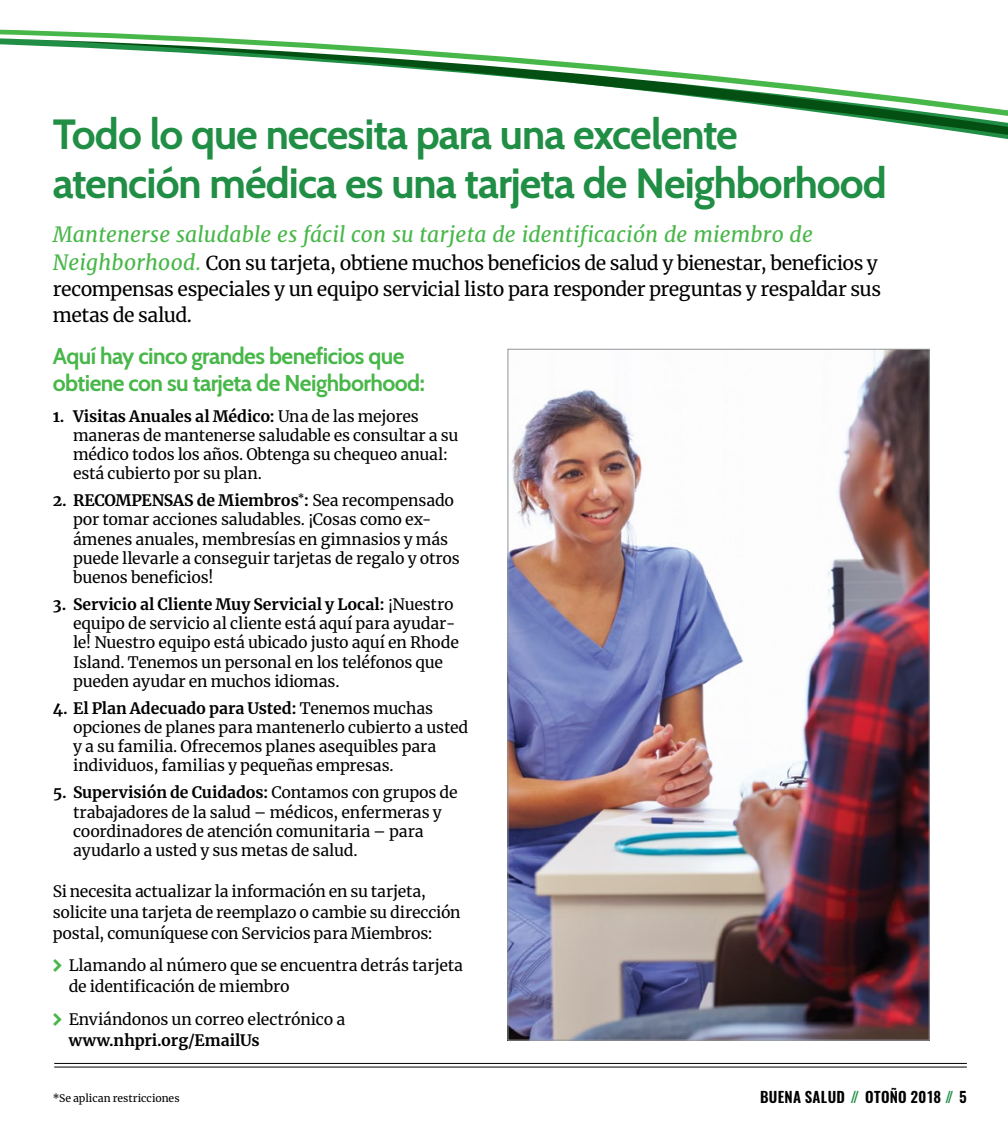
<style>
.page{position:relative;width:1008px;height:1134px;background:#fff}
.page>*{position:absolute;margin:0;border:0;box-sizing:border-box;transform-origin:0 0}
.t1{font:700 42px/49px "Cabin";letter-spacing:-.025em;color:#208e44}
.body{font:700 22.75px/26.2px "Cabin";letter-spacing:-.025em;color:#48b749}
.body-2{font:italic 21px "Merriweather";letter-spacing:.01em;color:#48b749}
.body-3{font:19.25px/26.2px "Merriweather";letter-spacing:-.025em;color:#000}
.body-4{font:15.75px/19.2px "Merriweather";letter-spacing:-.01em;color:#000}
.t2{font:600 14.88px "Oswald";letter-spacing:.02em;color:#000}
.body-5{font:10.5px "Merriweather";color:#000}
.s1{font-style:italic;font-size:21px;color:#48b749}
.s2{font-weight:700}
.s3{color:#208e44}
</style>
<div class="page">
<hr style="left:54px;top:1063px;width:913px;height:1px;background:#000">
<hr style="left:54px;top:1067px;width:913px;height:1px;background:#000">
<img style="left:510px;top:351px;width:417px;height:687px">
<svg style="left:0;top:29px;width:1008px;height:110px"></svg>
<p class="t1" style="left:53px;top:107px;width:835px">Todo lo que necesita para una excelente atención médica es una tarjeta de Neighborhood</p>
<p class="body-2" style="left:53px;top:220px;width:762px">Mantenerse saludable es fácil con su tarjeta de identificación de miembro de</p>
<p class="body-3" style="left:53px;top:249px;width:830px"><span class="s1">Neighborhood.</span> Con su tarjeta, obtiene muchos beneficios de salud y bienestar, beneficios y recompensas especiales y un equipo servicial listo para responder preguntas y respaldar sus metas de salud.</p>
<p class="body" style="left:53px;top:342px;width:373px">Aquí hay cinco grandes beneficios que obtiene con su tarjeta de Neighborhood:</p>
<p class="body-4" style="left:73px;top:406px;width:387px;text-indent:-20px"><span class="s2">1. Visitas Anuales al Médico:</span> Una de las mejores maneras de mantenerse saludable es consultar a su médico todos los años. Obtenga su chequeo anual: está cubierto por su plan.</p>
<p class="body-4" style="left:73px;top:490px;width:388px;text-indent:-20px"><span class="s2">2. RECOMPENSAS de Miembros</span><sup>*</sup><span class="s2">:</span> Sea recompensado por tomar acciones saludables. ¡Cosas como ex&shy;ámenes anuales, membresías en gimnasios y más puede llevarle a conseguir tarjetas de regalo y otros buenos beneficios!</p>
<p class="body-4" style="left:73px;top:594px;width:387px;text-indent:-20px"><span class="s2">3. Servicio al Cliente Muy Servicial y Local:</span> ¡Nuestro equipo de servicio al cliente está aquí para ayudar&shy;le! Nuestro equipo está ubicado justo aquí en Rhode Island. Tenemos un personal en los teléfonos que pueden ayudar en muchos idiomas.</p>
<p class="body-4" style="left:73px;top:698px;width:397px;text-indent:-20px"><span class="s2">4. El Plan Adecuado para Usted:</span> Tenemos muchas opciones de planes para mantenerlo cubierto a usted y a su familia. Ofrecemos planes asequibles para individuos, familias y pequeñas empresas.</p>
<p class="body-4" style="left:73px;top:782px;width:386px;text-indent:-20px"><span class="s2">5. Supervisión de Cuidados:</span> Contamos con grupos de trabajadores de la salud – médicos, enfermeras y coordinadores de atención comunitaria – para ayudarlo a usted y sus metas de salud.</p>
<p class="body-4" style="left:53px;top:880px;width:409px;line-height:21px">Si necesita actualizar la información en su tarjeta, solicite una tarjeta de reemplazo o cambie su dirección postal, comuníquese con Servicios para Miembros:</p>
<p class="body-4" style="left:69px;top:955px;width:396px;line-height:21px">Llamando al número que se encuentra detrás tarjeta de identificación de miembro</p>
<p class="body-4" style="left:69px;top:1008px;width:278px;line-height:21px">Enviándonos un correo electrónico a <span class="s2">www.nhpri.org/EmailUs</span></p>
<p class="body-5" style="left:53px;top:1091px;width:128px">*Se aplican restricciones</p>
<p class="t2" style="left:760px;top:1087px;width:208px">BUENA SALUD <span class="s3">//</span> OTOÑO 2018 <span class="s3">//</span> 5</p>
</div>
